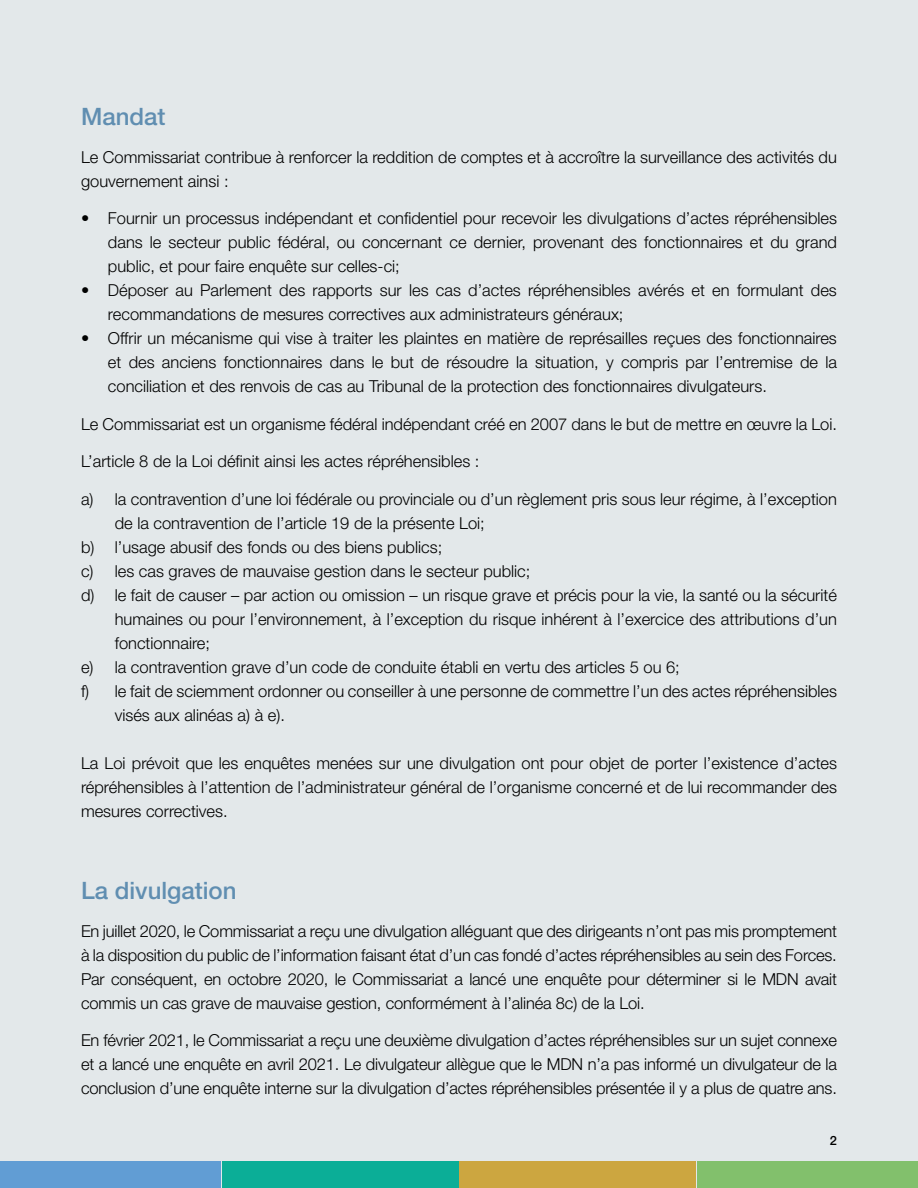
<style>
.page{position:relative;width:918px;height:1188px;background:#e3e8ea}
.page>*{position:absolute;margin:0;border:0;box-sizing:border-box;transform-origin:0 0}
.t1{font:500 24px "Helvetica Neue LT Std";color:#608eb1}
.t2{font:300 16.5px/24px "Helvetica Neue LT Std";color:#000;text-align:justify}
.t3{font:500 12.75px "Helvetica Neue LT Std";color:#000}
</style>
<div class="page">
<div style="left:0;top:1161px;width:221px;height:27px;background:#619dd4"></div>
<div style="left:697px;top:1161px;width:221px;height:27px;background:#82c06c"></div>
<div style="left:222px;top:1161px;width:236px;height:27px;background:#0bae97"></div>
<div style="left:460px;top:1161px;width:236px;height:27px;background:#cca640"></div>
<h1 class="t1" style="left:81px;top:102px;width:86px">Mandat</h1>
<p class="t2" style="left:81px;top:144px;width:757px">Le Commissariat contribue à renforcer la reddition de comptes et à accroître la surveillance des activités du gouvernement ainsi :</p>
<p class="t2" style="left:108px;top:206px;width:731px;text-indent:-27px">• Fournir un processus indépendant et confidentiel pour recevoir les divulgations d’actes répréhensibles dans le secteur public fédéral, ou concernant ce dernier, provenant des fonctionnaires et du grand public, et pour faire enquête sur celles-ci;</p>
<p class="t2" style="left:108px;top:278px;width:730px;text-indent:-27px">• Déposer au Parlement des rapports sur les cas d’actes répréhensibles avérés et en formulant des recommandations de mesures correctives aux administrateurs généraux;</p>
<p class="t2" style="left:108px;top:326px;width:731px;text-indent:-27px">• Offrir un mécanisme qui vise à traiter les plaintes en matière de représailles reçues des fonctionnaires et des anciens fonctionnaires dans le but de résoudre la situation, y compris par l’entremise de la conciliation et des renvois de cas au Tribunal de la protection des fonctionnaires divulgateurs.</p>
<p class="t2" style="left:81px;top:411px;width:758px">Le Commissariat est un organisme fédéral indépendant créé en 2007 dans le but de mettre en œuvre la Loi.</p>
<p class="t2" style="left:81px;top:449px;width:400px">L’article 8 de la Loi définit ainsi les actes répréhensibles :</p>
<p class="t2" style="left:81px;top:487px;width:757px">a) la contravention d’une loi fédérale ou provinciale ou d’un règlement pris sous leur régime, à l’exception</p>
<p class="t2" style="left:115px;top:511px;width:372px">de la contravention de l’article 19 de la présente Loi;</p>
<p class="t2" style="left:81px;top:535px;width:363px">b) l’usage abusif des fonds ou des biens publics;</p>
<p class="t2" style="left:81px;top:559px;width:451px">c) les cas graves de mauvaise gestion dans le secteur public;</p>
<p class="t2" style="left:81px;top:583px;width:757px">d) le fait de causer – par action ou omission – un risque grave et précis pour la vie, la santé ou la sécurité</p>
<p class="t2" style="left:115px;top:607px;width:724px">humaines ou pour l’environnement, à l’exception du risque inhérent à l’exercice des attributions d’un</p>
<p class="t2" style="left:115px;top:631px;width:97px">fonctionnaire;</p>
<p class="t2" style="left:81px;top:655px;width:600px">e) la contravention grave d’un code de conduite établi en vertu des articles 5 ou 6;</p>
<p class="t2" style="left:81px;top:679px;width:758px">f) le fait de sciemment ordonner ou conseiller à une personne de commettre l’un des actes répréhensibles</p>
<p class="t2" style="left:115px;top:703px;width:172px">visés aux alinéas a) à e).</p>
<p class="t2" style="left:81px;top:751px;width:758px">La Loi prévoit que les enquêtes menées sur une divulgation ont pour objet de porter l’existence d’actes répréhensibles à l’attention de l’administrateur général de l’organisme concerné et de lui recommander des mesures correctives.</p>
<h1 class="t1" style="left:81px;top:877px;width:157px">La divulgation</h1>
<p class="t2" style="left:81px;top:919px;width:758px">En juillet 2020, le Commissariat a reçu une divulgation alléguant que des dirigeants n’ont pas mis promptement à la disposition du public de l’information faisant état d’un cas fondé d’actes répréhensibles au sein des Forces.<br>Par conséquent, en octobre 2020, le Commissariat a lancé une enquête pour déterminer si le MDN avait commis un cas grave de mauvaise gestion, conformément à l’alinéa 8c) de la Loi.</p>
<p class="t2" style="left:81px;top:1028px;width:758px">En février 2021, le Commissariat a reçu une deuxième divulgation d’actes répréhensibles sur un sujet connexe et a lancé une enquête en avril 2021. Le divulgateur allègue que le MDN n’a pas informé un divulgateur de la conclusion d’une enquête interne sur la divulgation d’actes répréhensibles présentée il y a plus de quatre ans.</p>
<p class="t3" style="left:830px;top:1133px;width:9px">2</p>
</div>
